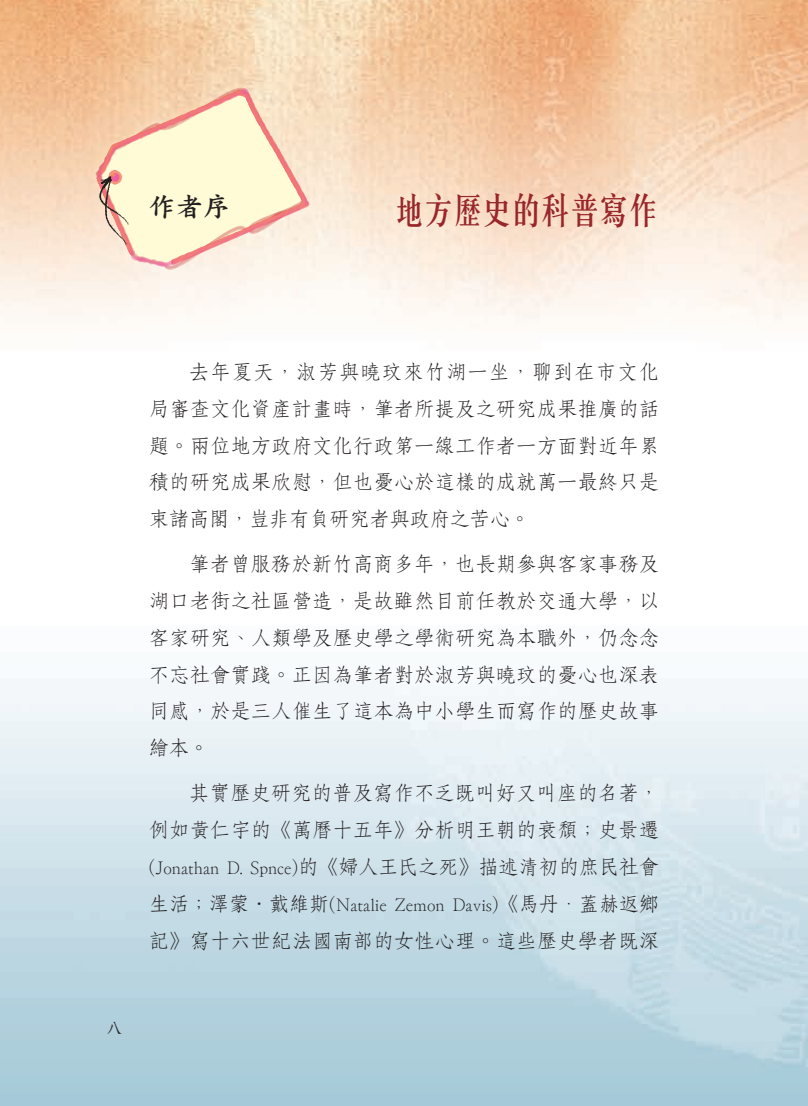
<style>
.page{position:relative;width:808px;height:1106px;background:#fff}
.page>*{position:absolute;margin:0;border:0;box-sizing:border-box;transform-origin:0 0}
.t1{font:500 36px "C Song 3 HK";letter-spacing:-.1em;color:#98262a;scale:.9 1}
.t2{font:27px "DF Kai Shu Std W7";color:#231f20}
.t3{font:20.25px/36.8px "DF Fang Song Std W4";letter-spacing:.01em;color:#231f20;text-align:justify}
</style>
<div class="page">
<img style="left:0;top:0;width:808px;height:1106px">
<img style="left:71px;top:65px;width:255px;height:232px">
<svg style="left:91px;top:79px;width:221px;height:201px;background:#f9e3c8"></svg>
<svg style="left:108px;top:1021px;width:14px;height:13px"></svg>
<h2 class="t2" style="left:149px;top:191px;width:82px">作者序</h2>
<h1 class="t1" style="left:393px;top:182px;width:297px">地方歷史的科普寫作</h1>
<p class="t3" style="left:149px;top:353px;width:512px;text-indent:40px">去年夏天，淑芳與曉玟來竹湖一坐，聊到在市文化局審查文化資產計畫時，筆者所提及之研究成果推廣的話題。兩位地方政府文化行政第一線工作者一方面對近年累積的研究成果欣慰，但也憂心於這樣的成就萬一最終只是束諸高閣，豈非有負研究者與政府之苦心。</p>
<p class="t3" style="left:149px;top:545px;width:512px;text-indent:40px">筆者曾服務於新竹高商多年，也長期參與客家事務及湖口老街之社區營造，是故雖然目前任教於交通大學，以客家研究、人類學及歷史學之學術研究為本職外，仍念念不忘社會實踐。正因為筆者對於淑芳與曉玟的憂心也深表同感，於是三人催生了這本為中小學生而寫作的歷史故事繪本。</p>
<p class="t3" style="left:149px;top:774px;width:512px;text-indent:40px">其實歷史研究的普及寫作不乏既叫好又叫座的名著，例如黃仁宇的《萬曆十五年》分析明王朝的衰頹；史景遷(Jonathan D. Spnce)的《婦人王氏之死》描述清初的庶民社會生活；澤蒙‧戴維斯(Natalie Zemon Davis)《馬丹．蓋赫返鄉記》寫十六世紀法國南部的女性心理。這些歷史學者既深</p>
</div>
